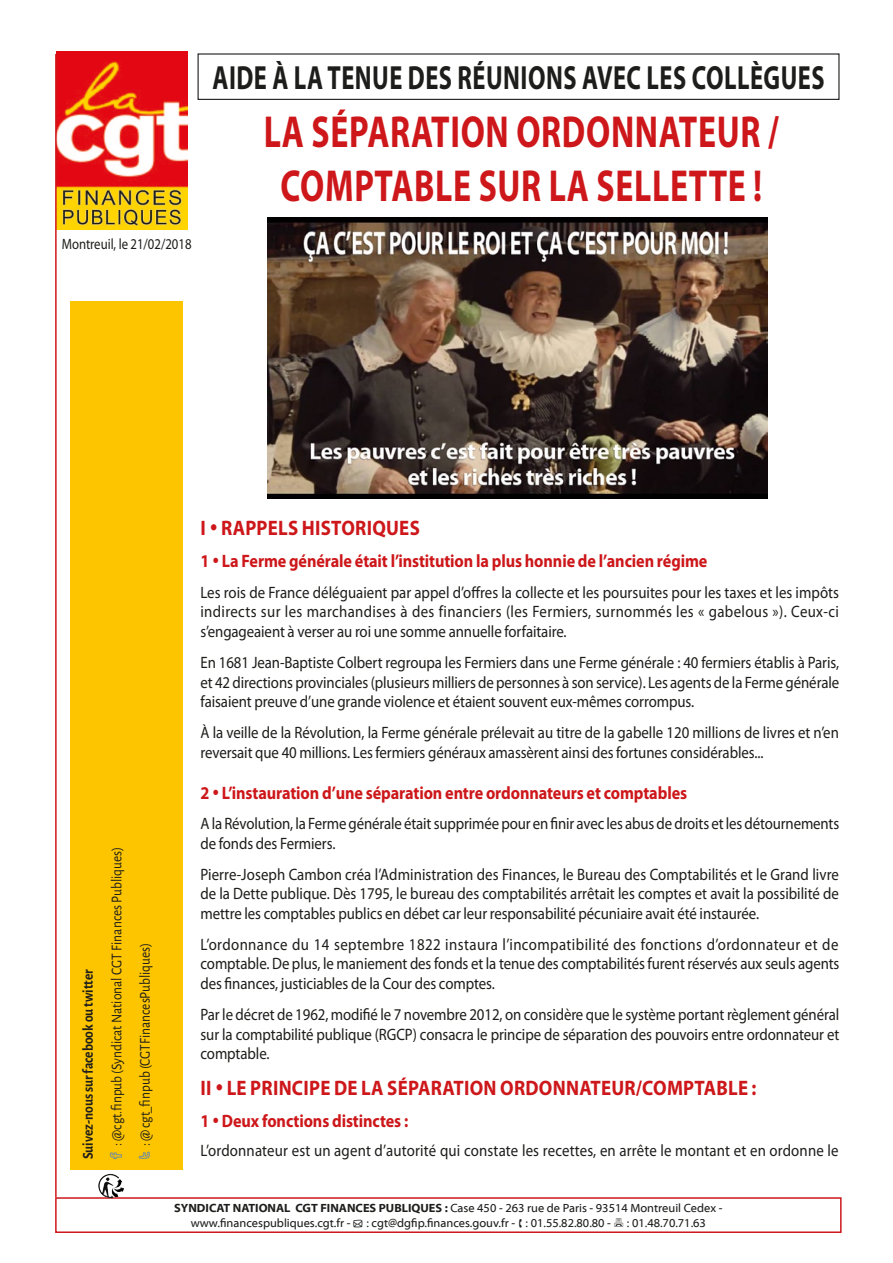
<style>
.page{position:relative;width:893px;height:1263px;background:#fff}
.page>*{position:absolute;margin:0;border:0;box-sizing:border-box;transform-origin:0 0}
.Normal__Web{font:700 45px/54px "Myriad Pro";letter-spacing:.02em;color:#cd171a;text-align:center;scale:.75 1}
.t1{font:700 33.6px "Myriad Pro";letter-spacing:.02em;color:#1d1d1b;scale:.73 1}
.Normal__Web-2{font:700 21px "Myriad Pro";letter-spacing:.015em;color:#cd171a;scale:.9 1}
.Normal__Web-3{font:700 18px "Myriad Pro";letter-spacing:-.005em;color:#cd171a;scale:.9 1}
.Normal__Web-4{font:16.5px/19.8px "Myriad Pro";letter-spacing:-.005em;color:#1d1d1b;text-align:justify;scale:.9 1}
.Style_de_paragraphe{font:15px "Alegreya Sans";color:#1d1d1b;scale:.9 1}
.Style_de_paragraphe-2{font:700 15px "Alegreya Sans";color:#1d1d1b;scale:.9 1}
.puces_noire_copie_2{font:15px "Myriad Pro";color:#1d1d1b;scale:.85 1}
.t2{font:12px/14.4px "Myriad Web Pro";color:#1d1d1b}
.s1{font-weight:700}
</style>
<div class="page">
<img style="left:57px;top:51px;width:131px;height:178px">
<div style="left:55px;top:1197px;width:787px;height:36px;border:2px solid #cd171a"></div>
<hr style="left:55px;top:54px;width:2px;height:1143px;background:#cd171a">
<div style="left:198px;top:53px;width:641px;height:47px;border:1px solid #1d1d1b"></div>
<div style="left:70px;top:301px;width:113px;height:868px;background:#fdc400"></div>
<img style="left:98px;top:1174px;width:26px;height:25px">
<img style="left:268px;top:218px;width:499px;height:281px">
<p class="t1" style="left:213px;top:56px;width:840px">AIDE À LA TENUE DES RÉUNIONS AVEC LES COLLÈGUES</p>
<p class="puces_noire_copie_2" style="left:62px;top:235px;width:154px">Montreuil, le 21/02/2018</p>
<p class="Normal__Web" style="left:264px;top:104px;width:688px">LA SÉPARATION ORDONNATEUR /<br>COMPTABLE SUR LA SELLETTE !</p>
<p class="Style_de_paragraphe-2" style="left:77px;top:1159px;width:213px;rotate:-90deg">Suivez-nous sur facebook ou twitter</p>
<p class="Style_de_paragraphe" style="left:106px;top:1146px;width:333px;rotate:-90deg">: @cgt.finpub (Syndicat National CGT Finances Publiques)</p>
<p class="Style_de_paragraphe" style="left:135px;top:1146px;width:228px;rotate:-90deg">: @ cgt_finpub (CGTFinancesPubliques)</p>
<p class="Normal__Web-2" style="left:201px;top:514px;width:245px">I • RAPPELS HISTORIQUES</p>
<p class="Normal__Web-3" style="left:200px;top:549px;width:565px">1 • La Ferme générale était l’institution la plus honnie de l’ancien régime</p>
<p class="Normal__Web-4" style="left:200px;top:582px;width:711px">Les rois de France déléguaient par appel d’offres la collecte et les poursuites pour les taxes et les impôts indirects sur les marchandises à des financiers (les Fermiers, surnommés les « gabelous »). Ceux-ci s’engageaient à verser au roi une somme annuelle forfaitaire.</p>
<p class="Normal__Web-4" style="left:200px;top:652px;width:711px">En 1681 Jean-Baptiste Colbert regroupa les Fermiers dans une Ferme générale : 40 fermiers établis à Paris, et 42 directions provinciales (plusieurs milliers de personnes à son service). Les agents de la Ferme générale faisaient preuve d’une grande violence et étaient souvent eux-mêmes corrompus.</p>
<p class="Normal__Web-4" style="left:200px;top:722px;width:711px">À la veille de la Révolution, la Ferme générale prélevait au titre de la gabelle 120 millions de livres et n’en reversait que 40 millions. Les fermiers généraux amassèrent ainsi des fortunes considérables...</p>
<p class="Normal__Web-3" style="left:200px;top:781px;width:542px">2 • L’instauration d’une séparation entre ordonnateurs et comptables</p>
<p class="Normal__Web-4" style="left:200px;top:814px;width:711px">A la Révolution, la Ferme générale était supprimée pour en finir avec les abus de droits et les détournements de fonds des Fermiers.</p>
<p class="Normal__Web-4" style="left:200px;top:864px;width:711px">Pierre-Joseph Cambon créa l’Administration des Finances, le Bureau des Comptabilités et le Grand livre de la Dette publique. Dès 1795, le bureau des comptabilités arrêtait les comptes et avait la possibilité de mettre les comptables publics en débet car leur responsabilité pécuniaire avait été instaurée.</p>
<p class="Normal__Web-4" style="left:200px;top:934px;width:712px">L’ordonnance du 14 septembre 1822 instaura l’incompatibilité des fonctions d’ordonnateur et de comptable. De plus, le maniement des fonds et la tenue des comptabilités furent réservés aux seuls agents des finances, justiciables de la Cour des comptes.</p>
<p class="Normal__Web-4" style="left:200px;top:1004px;width:711px">Par le décret de 1962, modifié le 7 novembre 2012, on considère que le système portant règlement général sur la comptabilité publique (RGCP) consacra le principe de séparation des pouvoirs entre ordonnateur et comptable.</p>
<p class="Normal__Web-2" style="left:201px;top:1074px;width:619px">II • LE PRINCIPE DE LA SÉPARATION ORDONNATEUR/COMPTABLE :</p>
<p class="Normal__Web-3" style="left:200px;top:1109px;width:232px">1 • Deux fonctions distinctes :</p>
<p class="Normal__Web-4" style="left:200px;top:1140px;width:711px">L’ordonnateur est un agent d’autorité qui constate les recettes, en arrête le montant et en ordonne le</p>
<p class="t2" style="left:191px;top:1201px;width:533px;text-indent:-17px"><span class="s1">SYNDICAT NATIONAL CGT FINANCES PUBLIQUES :</span> Case 450 - 263 rue de Paris - 93514 Montreuil Cedex - www.financespubliques.cgt.fr - ● : cgt@dgfip.finances.gouv.fr - : 01.55.82.80.80 -</p>
<p class="t2" style="left:627px;top:1216px;width:81px">: 01.48.70.71.63</p>
</div>
